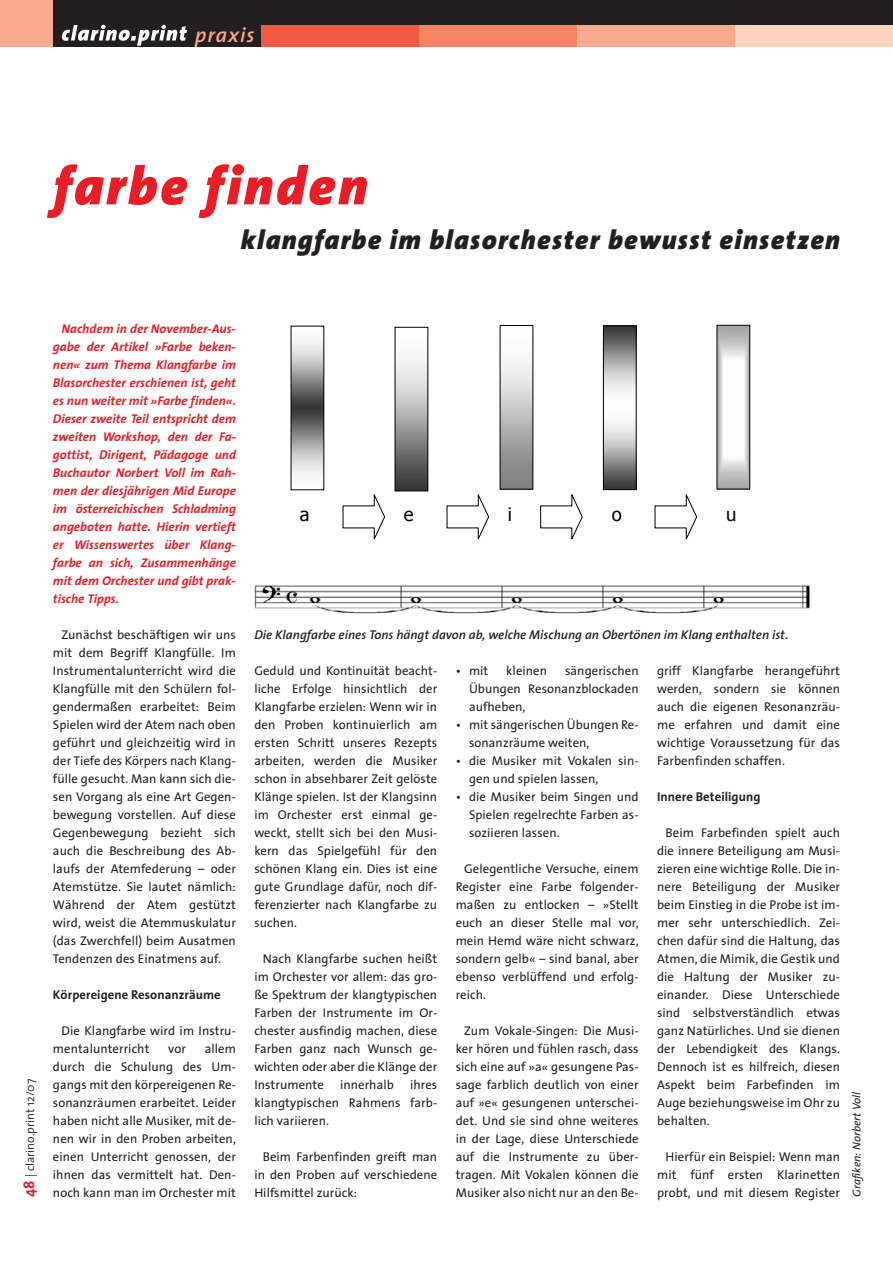
<style>
.page{position:relative;width:893px;height:1263px;background:#fff}
.page>*{position:absolute;margin:0;border:0;box-sizing:border-box;transform-origin:0 0}
.t1{font:italic 900 54px "Thesis Sans";letter-spacing:.055em;color:#ed1c24}
.t2{font:italic 900 27px "Thesis Sans";letter-spacing:.055em;color:#231f20}
.t3{font:italic 600 21px "Thesis Sans";letter-spacing:.055em;color:#f9aa8f}
.t4{font:18.45px "Tahoma";color:#000}
.t5{font:12.75px/18px "Thesis Sans";letter-spacing:.005em;color:#231f20;text-align:justify}
.t6{font:italic 700 12.75px/18px "Thesis Sans";letter-spacing:.005em;color:#ed1c24;text-align:justify}
.t7{font:italic 600 12.75px "Thesis Sans";letter-spacing:.005em;color:#231f20}
.t8{font:700 12.75px "Thesis Sans";letter-spacing:.005em;color:#231f20}
.t9{font:300 12px "Thesis Sans";color:#231f20}
.t10{font:italic 11.25px "Thesis Sans";letter-spacing:.005em;color:#231f20}
.s1{font-weight:700;font-size:15px;color:#ed1c24}
</style>
<div class="page">
<div style="left:53px;top:0;width:839px;height:26px;background:#231f20"></div>
<div style="left:0;top:0;width:53px;height:47px;background:#f9aa8f"></div>
<div style="left:53px;top:0;width:208px;height:47px;background:#231f20"></div>
<div style="left:261px;top:26px;width:158px;height:21px;background:#f15a40"></div>
<div style="left:419px;top:26px;width:158px;height:21px;background:#f58465"></div>
<div style="left:577px;top:26px;width:158px;height:21px;background:#f9aa8f"></div>
<div style="left:735px;top:26px;width:157px;height:21px;background:#fcd2c1"></div>
<svg style="left:62px;top:25px;width:125px;height:21px"></svg>
<img style="left:254px;top:585px;width:556px;height:29px">
<img style="left:396px;top:359px;width:30px;height:130px">
<div style="left:394px;top:327px;width:34px;height:164px;border:1px solid #000"></div>
<img style="left:292px;top:341px;width:30px;height:134px">
<div style="left:290px;top:326px;width:34px;height:164px;border:1px solid #000"></div>
<div style="left:499px;top:325px;width:34px;height:165px;border:1px solid #000"></div>
<img style="left:718px;top:327px;width:30px;height:160px">
<div style="left:716px;top:325px;width:34px;height:164px;border:1px solid #000"></div>
<img style="left:605px;top:327px;width:29px;height:161px">
<div style="left:603px;top:325px;width:33px;height:165px;border:1px solid #000"></div>
<svg style="left:342px;top:494px;width:43px;height:46px"></svg>
<svg style="left:446px;top:494px;width:43px;height:46px"></svg>
<svg style="left:540px;top:494px;width:43px;height:46px"></svg>
<svg style="left:654px;top:494px;width:43px;height:46px"></svg>
<h3 class="t3" style="left:195px;top:27px;width:61px">praxis</h3>
<h1 class="t1" style="left:53px;top:166px;width:316px">farbe finden</h1>
<h2 class="t2" style="left:241px;top:230px;width:600px">klangfarbe im blasorchester bewusst einsetzen</h2>
<p class="t9" style="left:26px;top:1197px;width:120px;rotate:-90deg"><span class="s1">48</span> | clarino.print 12/07</p>
<p class="t6" style="left:53px;top:321px;width:184px;text-indent:9px">Nachdem in der November-Aus&shy;gabe der Artikel »Farbe beken&shy;nen« zum Thema Klangfarbe im Blasorchester erschienen ist, geht es nun weiter mit »Farbe finden«.<br>Dieser zweite Teil entspricht dem zweiten Workshop, den der Fa&shy;gottist, Dirigent, Pädagoge und Buchautor Norbert Voll im Rah&shy;men der diesjährigen Mid Europe im österreichischen Schladming angeboten hatte. Hierin vertieft er Wissenswertes über Klang&shy;farbe an sich, Zusammenhänge mit dem Orchester und gibt prak&shy;tische Tipps.</p>
<p class="t5" style="left:53px;top:627px;width:184px;text-indent:9px">Zunächst beschäftigen wir uns mit dem Begriff Klangfülle. Im Instrumentalunterricht wird die Klangfülle mit den Schülern fol&shy;gendermaßen erarbeitet: Beim Spielen wird der Atem nach oben geführt und gleichzeitig wird in der Tiefe des Körpers nach Klang&shy;fülle gesucht. Man kann sich die&shy;sen Vorgang als eine Art Gegen&shy;bewegung vorstellen. Auf diese Gegenbewegung bezieht sich auch die Beschreibung des Ab&shy;laufs der Atemfederung – oder Atemstütze. Sie lautet nämlich:<br>Während der Atem gestützt wird, weist die Atemmuskulatur (das Zwerchfell) beim Ausatmen Tendenzen des Einatmens auf.</p>
<p class="t8" style="left:53px;top:990px;width:169px">Körpereigene Resonanzräume</p>
<p class="t5" style="left:53px;top:1023px;width:184px;text-indent:9px">Die Klangfarbe wird im Instru&shy;mentalunterricht</p>
<p class="t5" style="left:53px;top:1041px;width:184px;text-indent:152px">allem durch die Schulung des Um&shy;gangs mit den körpereigenen Re&shy;sonanzräumen erarbeitet. Leider haben nicht alle Musiker, mit de&shy;nen wir in den Proben arbeiten, einen Unterricht genossen, der ihnen das vermittelt hat. Den&shy;noch kann man im Orchester mit</p>
<p class="t5" style="left:168px;top:1041px;width:19px">vor</p>
<h3 class="t4" style="left:300px;top:502px;width:11px">a</h3>
<h3 class="t4" style="left:404px;top:502px;width:11px">e</h3>
<h3 class="t4" style="left:508px;top:502px;width:6px">i</h3>
<h3 class="t4" style="left:612px;top:502px;width:12px">o</h3>
<h3 class="t4" style="left:726px;top:502px;width:12px">u</h3>
<p class="t7" style="left:254px;top:630px;width:535px">Die Klangfarbe eines Tons hängt davon ab, welche Mischung an Obertönen im Klang enthalten ist.</p>
<p class="t5" style="left:254px;top:663px;width:184px">Geduld und Kontinuität beacht&shy;liche Erfolge hinsichtlich der Klangfarbe erzielen: Wenn wir in den Proben kontinuierlich am ersten Schritt unseres Rezepts arbeiten, werden die Musiker schon in absehbarer Zeit gelöste Klänge spielen. Ist der Klangsinn im Orchester erst einmal ge&shy;weckt, stellt sich bei den Musi&shy;kern das Spielgefühl für den schönen Klang ein. Dies ist eine gute Grundlage dafür, noch dif&shy;ferenzierter nach Klangfarbe zu suchen.</p>
<p class="t5" style="left:254px;top:951px;width:184px;text-indent:9px">Nach Klangfarbe suchen heißt im Orchester vor allem: das gro&shy;ße Spektrum der klangtypischen Farben der Instrumente im Or&shy;chester ausfindig machen, diese Farben ganz nach Wunsch ge&shy;wichten oder aber die Klänge der Instrumente</p>
<p class="t5" style="left:254px;top:1077px;width:184px;text-indent:156px">ihres klangtypischen Rahmens farb&shy;lich variieren.</p>
<p class="t5" style="left:254px;top:1149px;width:184px;text-indent:9px">Beim Farbenfinden greift man in den Proben auf verschiedene Hilfsmittel zurück:</p>
<p class="t5" style="left:340px;top:1077px;width:55px">innerhalb</p>
<p class="t5" style="left:469px;top:663px;width:171px;text-indent:96px">sängerischen Übungen Resonanzblockaden aufheben,</p>
<p class="t5" style="left:469px;top:717px;width:171px;text-indent:-13px">• mit sängerischen Übungen Re&shy;sonanzräume weiten,</p>
<p class="t5" style="left:469px;top:753px;width:171px;text-indent:-13px">• die Musiker mit Vokalen sin&shy;gen und spielen lassen,</p>
<p class="t5" style="left:469px;top:789px;width:171px;text-indent:-13px">• die Musiker beim Singen und Spielen regelrechte Farben as&shy;soziieren lassen.</p>
<p class="t5" style="left:455px;top:861px;width:184px;text-indent:9px">Gelegentliche Versuche, einem Register eine Farbe folgender&shy;maßen zu entlocken – »Stellt euch an dieser Stelle mal vor, mein Hemd wäre nicht schwarz, sondern gelb« – sind banal, aber ebenso verblüffend und erfolg&shy;reich.</p>
<p class="t5" style="left:455px;top:1023px;width:184px;text-indent:9px">Zum Vokale-Singen: Die Musi&shy;ker hören und fühlen rasch, dass sich eine auf »a« gesungene Pas&shy;sage farblich deutlich von einer auf »e« gesungenen unterschei&shy;det. Und sie sind ohne weiteres in der Lage, diese Unterschiede auf die Instrumente zu über&shy;tragen. Mit Vokalen können die Musiker also nicht nur an den Be-</p>
<p class="t5" style="left:455px;top:663px;width:34px">• mit</p>
<p class="t5" style="left:506px;top:663px;width:42px">kleinen</p>
<p class="t5" style="left:657px;top:663px;width:184px">griff Klangfarbe herangeführt werden, sondern sie können auch die eigenen Resonanzräu&shy;me erfahren und damit eine wichtige Voraussetzung für das Farbenfinden schaffen.</p>
<p class="t8" style="left:657px;top:792px;width:105px">Innere Beteiligung</p>
<p class="t5" style="left:657px;top:825px;width:184px;text-indent:9px">Beim Farbefinden spielt auch die innere Beteiligung am Musi&shy;zieren eine wichtige Rolle. Die in&shy;nere Beteiligung der Musiker beim Einstieg in die Probe ist im&shy;mer sehr unterschiedlich. Zei&shy;chen dafür sind die Haltung, das Atmen, die Mimik, die Gestik und die Haltung der Musiker zu&shy;einander. Diese Unterschiede sind selbstverständlich etwas ganz Natürliches. Und sie dienen der Lebendigkeit des Klangs.<br>Dennoch ist es hilfreich, diesen Aspekt beim Farbefinden im Auge beziehungsweise im Ohr zu behalten.</p>
<p class="t5" style="left:657px;top:1149px;width:184px;text-indent:9px">Hierfür ein Beispiel: Wenn man mit fünf ersten Klarinetten probt, und mit diesem Register</p>
<p class="t10" style="left:852px;top:1197px;width:107px;rotate:-90deg">Grafiken: Norbert Voll</p>
</div>
